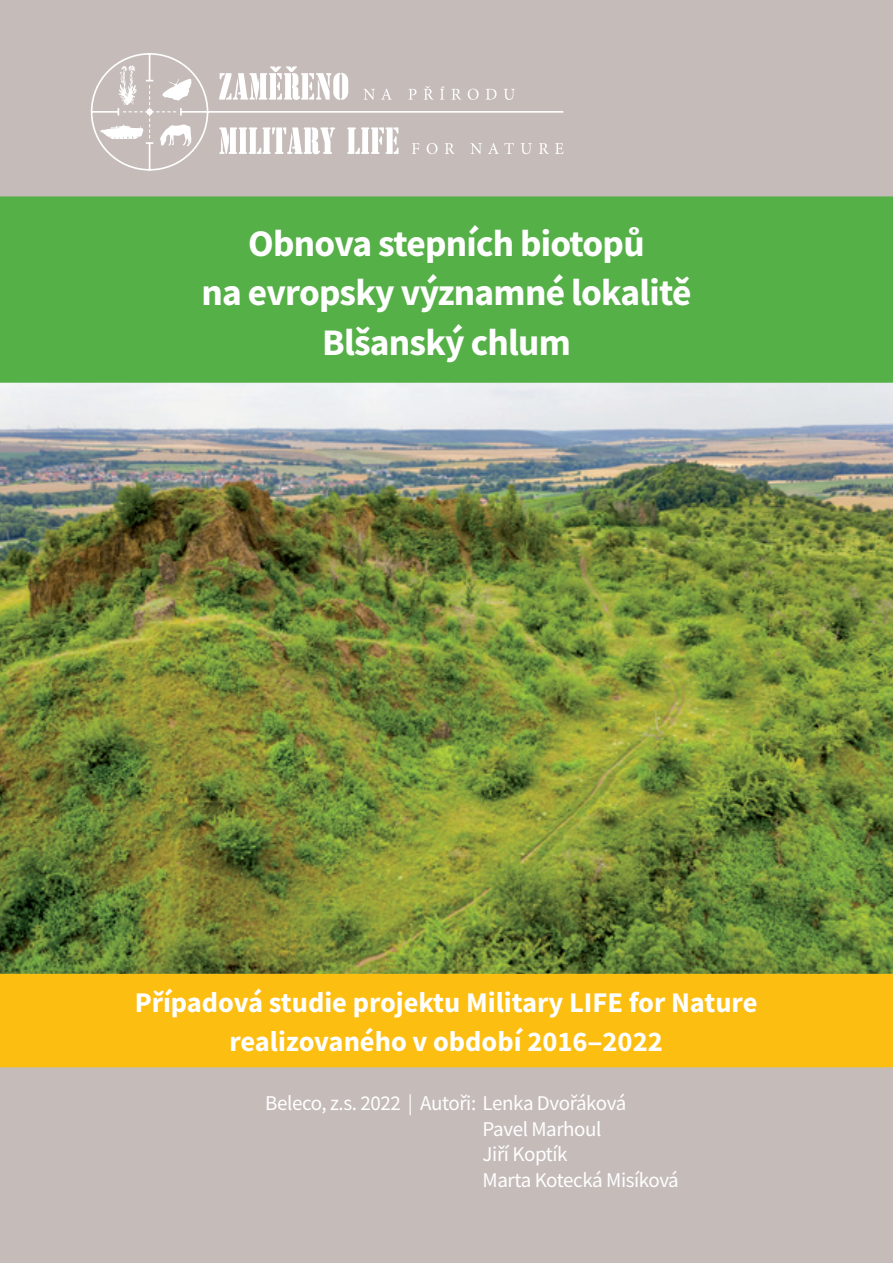
<style>
.page{position:relative;width:893px;height:1263px;background:#fff}
.page>*{position:absolute;margin:0;border:0;box-sizing:border-box;transform-origin:0 0}
.t1{font:700 37.5px/49.5px "Source Sans Pro";letter-spacing:-.02em;color:#fff;text-align:center}
.t2{font:700 28.5px/39px "Source Sans Pro";color:#fff;text-align:center}
.Základní_odstavec{font:21px "Source Sans Pro";letter-spacing:-.02em;color:#fff}
</style>
<div class="page">
<div style="left:0;top:967px;width:893px;height:296px;background:#c5bcb9"></div>
<img style="left:0;top:383px;width:893px;height:591px">
<div style="left:0;top:0;width:893px;height:196px;background:#c5bcb9"></div>
<div style="left:0;top:196px;width:893px;height:187px;background:#55b047"></div>
<svg style="left:90px;top:53px;width:474px;height:118px"></svg>
<svg style="left:219px;top:127px;width:345px;height:27px"></svg>
<svg style="left:100px;top:65px;width:91px;height:81px"></svg>
<div style="left:0;top:974px;width:893px;height:93px;background:#fdbe12"></div>
<p class="t1" style="left:201px;top:218px;width:492px">Obnova stepních biotopů<br>na evropsky významné lokalitě<br>Blšanský chlum</p>
<p class="t2" style="left:135px;top:983px;width:624px">Případová studie projektu Military LIFE for Nature realizovaného v období 2016‒2022</p>
<p class="Základní_odstavec" style="left:265px;top:1090px;width:363px">Beleco, z.s. 2022 | Autoři: Lenka Dvořáková</p>
<p class="Základní_odstavec" style="left:483px;top:1115px;width:120px">Pavel Marhoul</p>
<p class="Základní_odstavec" style="left:483px;top:1141px;width:87px">Jiří Koptík</p>
<p class="Základní_odstavec" style="left:483px;top:1166px;width:198px">Marta Kotecká Misíková</p>
</div>
